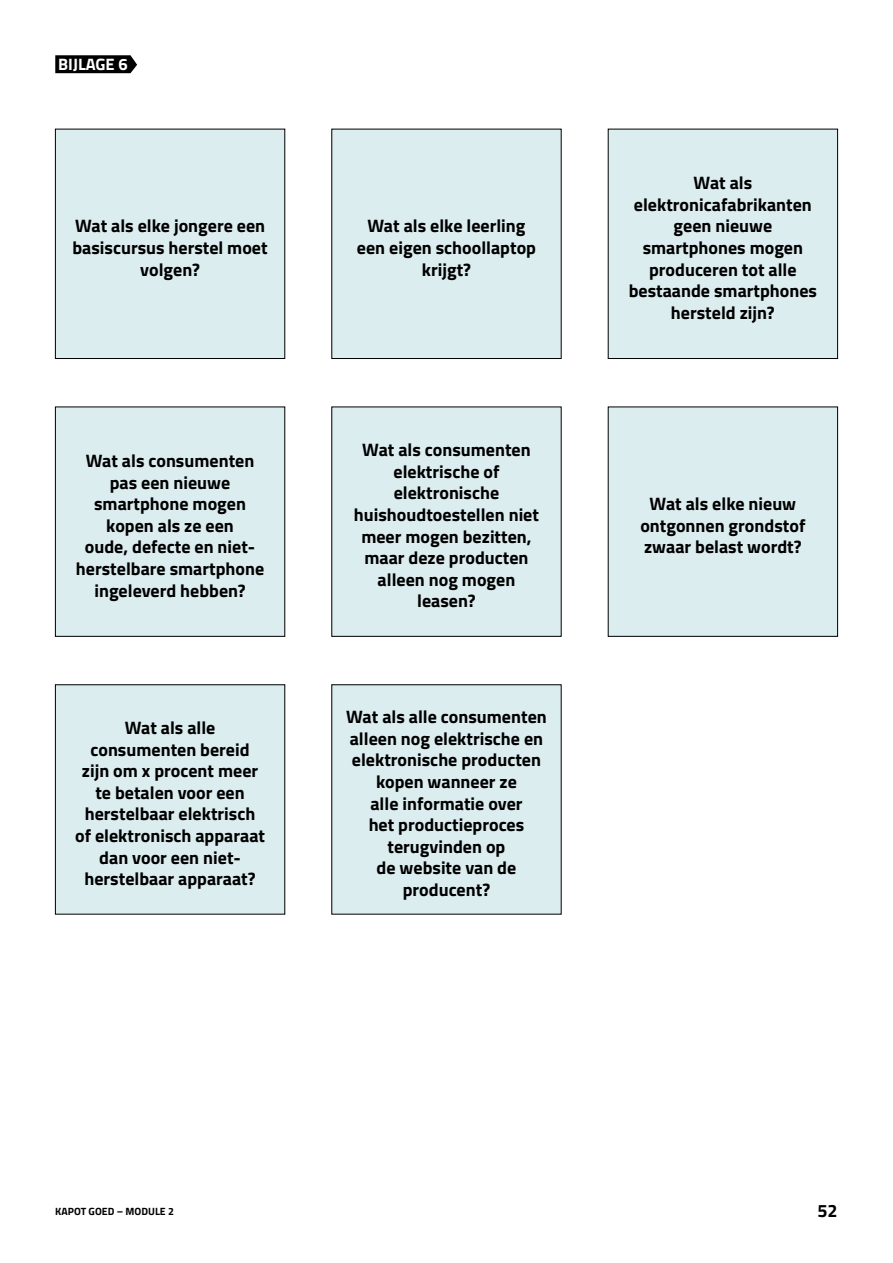
<style>
.page{position:relative;width:893px;height:1263px;background:#fff}
.page>*{position:absolute;margin:0;border:0;box-sizing:border-box;transform-origin:0 0}
.t1{font:700 18px/21.6px "Titillium Web";color:#000;text-align:center}
.t2{font:700 16.5px "Titillium Web";color:#fff}
.t3{font:700 10.5px "Titillium Web";color:#000}
</style>
<div class="page">
<svg style="left:55px;top:55px;width:82px;height:18px"></svg>
<div style="left:55px;top:129px;width:230px;height:229px;background:#dcedf0"></div>
<div style="left:55px;top:129px;width:230px;height:230px;border:1px solid #000"></div>
<div style="left:332px;top:129px;width:229px;height:229px;background:#dcedf0"></div>
<div style="left:608px;top:129px;width:230px;height:229px;background:#dcedf0"></div>
<div style="left:608px;top:129px;width:230px;height:230px;border:1px solid #000"></div>
<div style="left:55px;top:407px;width:230px;height:229px;background:#dcedf0"></div>
<div style="left:332px;top:407px;width:229px;height:229px;background:#dcedf0"></div>
<div style="left:608px;top:407px;width:230px;height:229px;background:#dcedf0"></div>
<div style="left:55px;top:685px;width:230px;height:229px;background:#dcedf0"></div>
<div style="left:332px;top:685px;width:229px;height:229px;background:#dcedf0"></div>
<p class="t2" style="left:58px;top:51px;width:71px">BIJLAGE 6</p>
<p class="t1" style="left:73px;top:214px;width:197px">Wat als elke jongere een basiscursus herstel moet volgen?</p>
<p class="t1" style="left:357px;top:214px;width:181px">Wat als elke leerling een eigen schoollaptop krijgt?</p>
<p class="t1" style="left:76px;top:449px;width:190px">Wat als consumenten pas een nieuwe smartphone mogen kopen als ze een<br>oude, defecte en niet&shy;herstelbare smartphone ingeleverd hebben?</p>
<p class="t1" style="left:354px;top:438px;width:187px">Wat als consumenten elektrische of elektronische huishoudtoestellen niet meer mogen bezitten, maar deze producten alleen nog mogen leasen?</p>
<p class="t1" style="left:75px;top:716px;width:191px">Wat als alle consumenten bereid zijn om x procent meer te betalen voor een herstelbaar elektrisch of elektronisch apparaat dan voor een niet&shy;herstelbaar apparaat?</p>
<p class="t1" style="left:346px;top:705px;width:202px">Wat als alle consumenten alleen nog elektrische en elektronische producten kopen wanneer ze<br>alle informatie over<br>het productieproces terugvinden op<br>de website van de producent?</p>
<p class="t1" style="left:629px;top:171px;width:190px">Wat als elektronicafabrikanten geen nieuwe smartphones mogen produceren tot alle bestaande smartphones hersteld zijn?</p>
<p class="t1" style="left:640px;top:492px;width:167px">Wat als elke nieuw ontgonnen grondstof zwaar belast wordt?</p>
<p class="t3" style="left:55px;top:1203px;width:120px">KAPOT GOED – MODULE 2</p>
<p class="t1" style="left:817px;top:1199px;width:22px">52</p>
</div>
